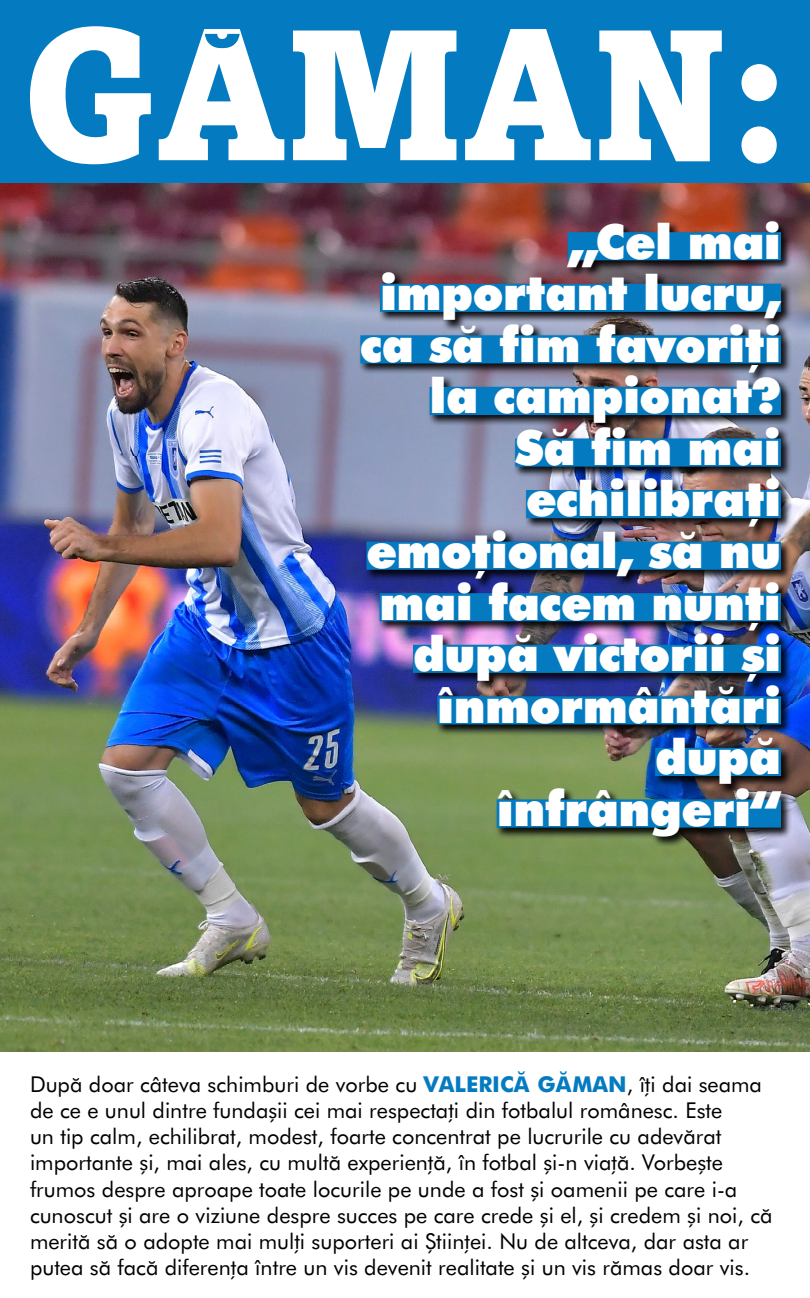
<style>
.page{position:relative;width:810px;height:1298px;background:#fff}
.page>*{position:absolute;margin:0;border:0;box-sizing:border-box;transform-origin:0 0}
.titlu{font:185.48px "Amasis Black Ro CE";color:#fff;scale:.95 1}
.titlu-2{font:108.23px "Amasis Black Ro CE";color:#047bc1;scale:.95 1}
.titlu-3{font:48.3px/51.5px "Futura Black Ro CE";letter-spacing:-.01em;color:#fff;text-align:right}
.t1{font:21.75px/26.2px "Futura Ro CE";color:#000}
.s1{font-weight:700;color:#047bc1}
</style>
<div class="page">
<div style="left:0;top:0;width:810px;height:184px;background:#047bc1"></div>
<img style="left:0;top:184px;width:810px;height:868px">
<div style="left:358px;top:219px;width:434px;height:628px;background:#000;opacity:.9"></div>
<div style="left:568px;top:232px;width:213px;height:28px;background:#047bc1"></div>
<div style="left:380px;top:284px;width:401px;height:28px;background:#047bc1"></div>
<div style="left:360px;top:335px;width:421px;height:28px;background:#047bc1"></div>
<div style="left:430px;top:387px;width:351px;height:28px;background:#047bc1"></div>
<div style="left:515px;top:438px;width:266px;height:28px;background:#047bc1"></div>
<div style="left:526px;top:490px;width:255px;height:28px;background:#047bc1"></div>
<div style="left:366px;top:541px;width:415px;height:29px;background:#047bc1"></div>
<div style="left:380px;top:593px;width:401px;height:28px;background:#047bc1"></div>
<div style="left:413px;top:644px;width:368px;height:29px;background:#047bc1"></div>
<div style="left:437px;top:696px;width:344px;height:28px;background:#047bc1"></div>
<div style="left:655px;top:748px;width:126px;height:28px;background:#047bc1"></div>
<div style="left:497px;top:799px;width:284px;height:28px;background:#047bc1"></div>
<p class="titlu" style="left:22px;top:-27px;width:811px">GAMAN:</p>
<p class="titlu-2" style="left:205px;top:1px;width:38px">˘</p>
<p class="titlu-3" style="left:360px;top:213px;width:422px">„Cel mai important lucru, ca să fim favoriţi la campionat?<br>Să fim mai echilibraţi emoţional, să nu mai facem nunţi după victorii şi înmormântări după înfrângeri“</p>
<p class="t1" style="left:30px;top:1070px;width:744px">După doar câteva schimburi de vorbe cu <span class="s1">VALERICĂ GĂMAN</span>, îţi dai seama de ce e unul dintre fundaşii cei mai respectaţi din fotbalul românesc. Este<br>un tip calm, echilibrat, modest, foarte concentrat pe lucrurile cu adevărat importante şi, mai ales, cu multă experienţă, în fotbal şi‑n viaţă. Vorbeşte frumos despre aproape toate locurile pe unde a fost şi oamenii pe care i‑a cunoscut şi are o viziune despre succes pe care crede şi el, şi credem şi noi, că merită să o adopte mai mulţi suporteri ai Ştiinţei. Nu de altceva, dar asta ar putea să facă diferenţa între un vis devenit realitate şi un vis rămas doar vis.</p>
</div>
